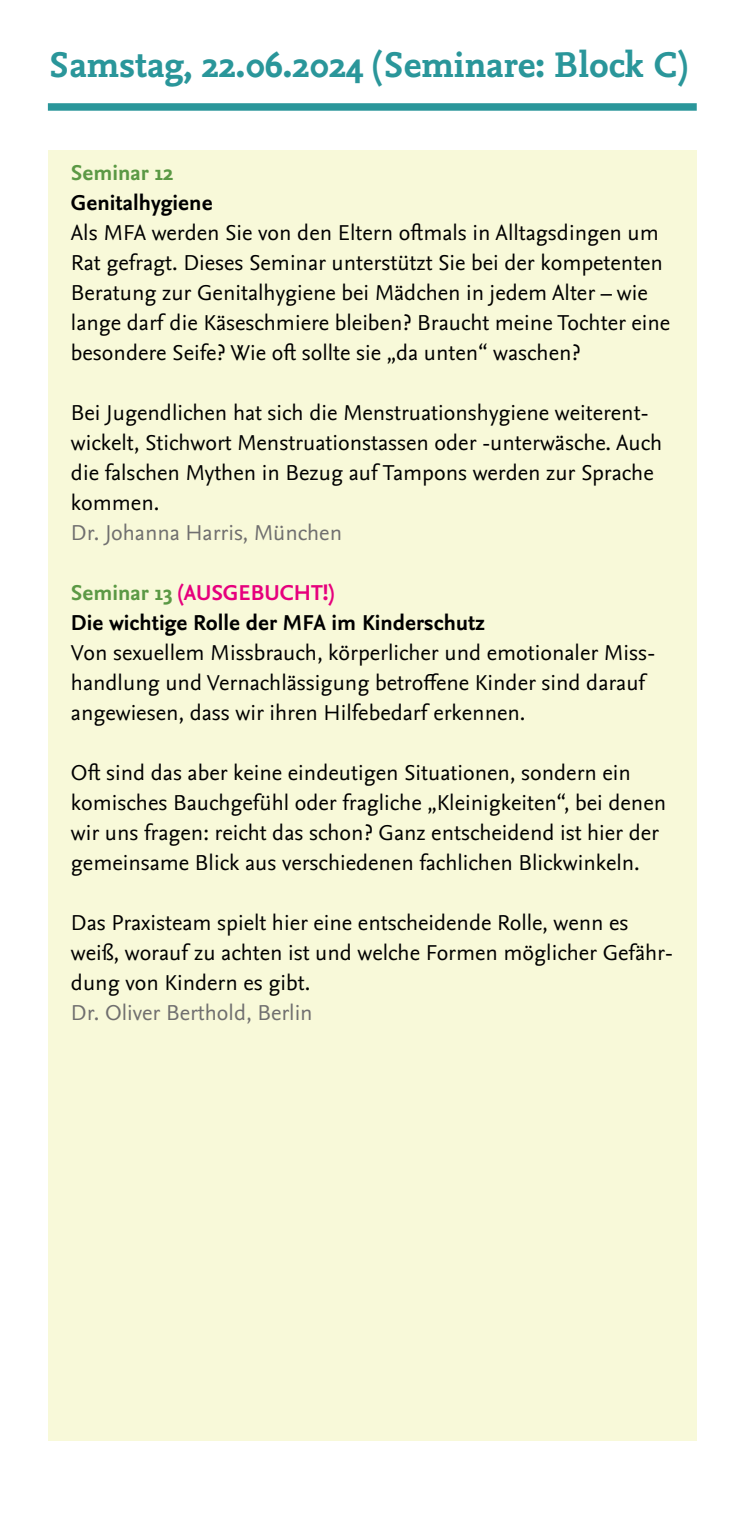
<style>
.page{position:relative;width:745px;height:1531px;background:#fff}
.page>*{position:absolute;margin:0;border:0;box-sizing:border-box;transform-origin:0 0}
.t1{font:700 37.5px "Nexus Mix OT";color:#2a969a}
.t2{font:22.5px/30px "Nexus Sans OT";color:#000}
.t3{font:700 22.5px/30px "Nexus Sans OT";color:#000}
.t4{font:22.5px "Nexus Sans OT";color:#706f6f}
.t5{font:700 22.5px "Nexus Sans OT";color:#5b9945}
.s1{color:#5b9945}
.s2{color:#e6007d}
</style>
<div class="page">
<div style="left:48px;top:103px;width:648px;height:8px;background:#2a969a"></div>
<div style="left:48px;top:150px;width:648px;height:1290px;background:#f8f9d9"></div>
<h1 class="t1" style="left:48px;top:43px;width:640px">Samstag, 22.06.2024 (Seminare: Block C)</h1>
<p class="t5" style="left:71px;top:160px;width:104px">Seminar 12</p>
<p class="t3" style="left:71px;top:189px;width:143px">Genitalhygiene</p>
<p class="t2" style="left:71px;top:218px;width:600px">Als MFA werden Sie von den Eltern oftmals in Alltagsdingen um Rat gefragt. Dieses Seminar unterstützt Sie bei der kompetenten Beratung zur Genitalhygiene bei Mädchen in jedem Alter – wie lange darf die Käseschmiere bleiben? Braucht meine Tochter eine besondere Seife? Wie oft sollte sie „da unten“ waschen?</p>
<p class="t2" style="left:71px;top:398px;width:592px">Bei Jugendlichen hat sich die Menstruationshygiene weiterent&shy;wickelt, Stichwort Menstruationstassen oder -unterwäsche. Auch die falschen Mythen in Bezug auf Tampons werden zur Sprache kommen.</p>
<p class="t4" style="left:71px;top:520px;width:272px">Dr. Johanna Harris, München</p>
<p class="t3" style="left:71px;top:579px;width:415px"><span class="s1">Seminar 13</span> <span class="s2">(AUSGEBUCHT!)<br></span>Die wichtige Rolle der MFA im Kinderschutz</p>
<p class="t2" style="left:71px;top:638px;width:585px">Von sexuellem Missbrauch, körperlicher und emotionaler Miss&shy;handlung und Vernachlässigung betroffene Kinder sind darauf angewiesen, dass wir ihren Hilfebedarf erkennen.</p>
<p class="t2" style="left:71px;top:758px;width:596px">Oft sind das aber keine eindeutigen Situationen, sondern ein komisches Bauchgefühl oder fragliche „Kleinigkeiten“, bei denen wir uns fragen: reicht das schon? Ganz entscheidend ist hier der gemeinsame Blick aus verschiedenen fachlichen Blickwinkeln.</p>
<p class="t2" style="left:71px;top:908px;width:603px">Das Praxisteam spielt hier eine entscheidende Rolle, wenn es weiß, worauf zu achten ist und welche Formen möglicher Gefähr&shy;dung von Kindern es gibt.</p>
<p class="t4" style="left:71px;top:1000px;width:243px">Dr. Oliver Berthold, Berlin</p>
</div>
